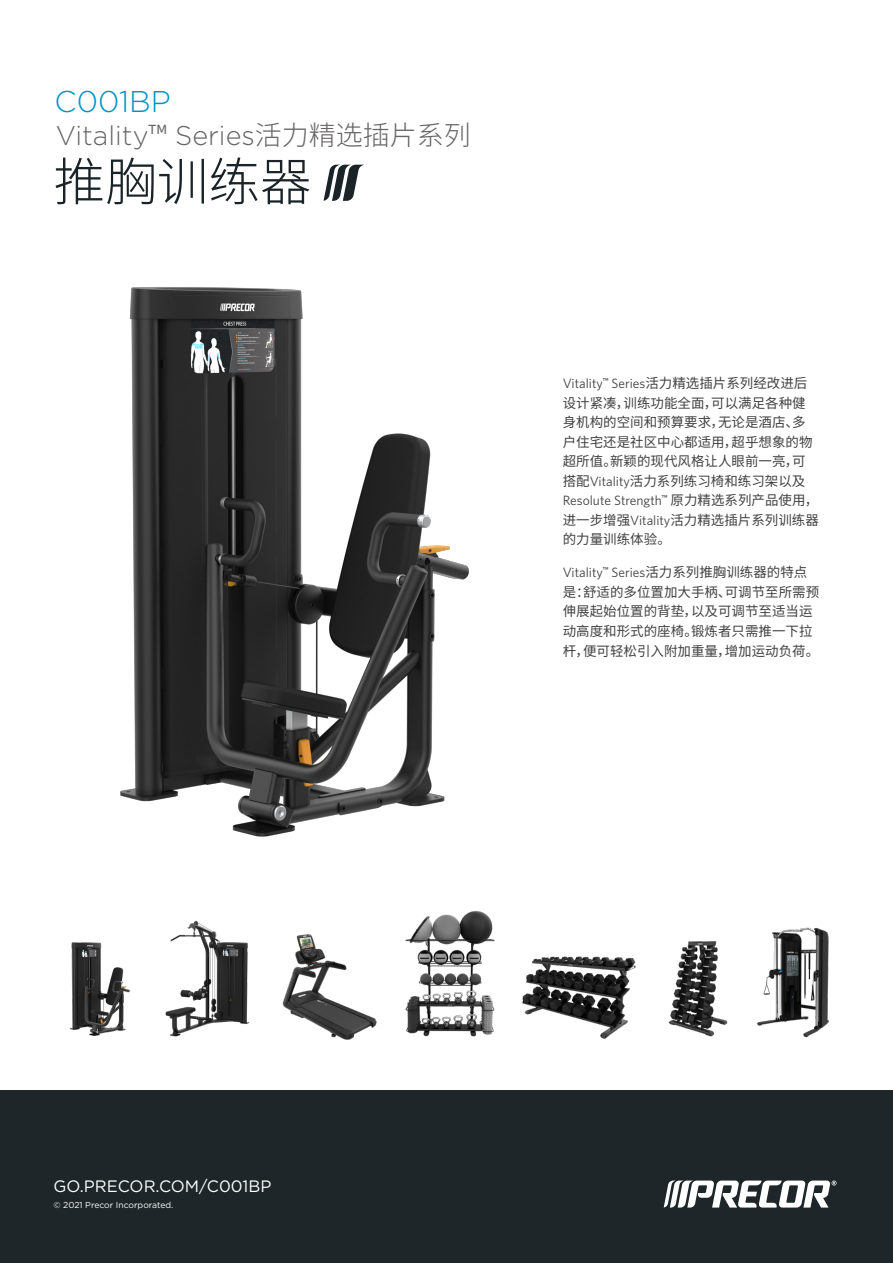
<style>
.page{position:relative;width:893px;height:1263px;background:#fff}
.page>*{position:absolute;margin:0;border:0;box-sizing:border-box;transform-origin:0 0}
.t1{font:300 51.6px "Noto Sans CJ Ksc";color:#1a2428}
.t2{font:300 30px "Gotham";color:#0092c8}
.t3{font:300 27px "Gotham";color:#676464}
.t4{font:16.5px "Gotham";color:#fff}
.t5{font:13.5px/19.5px "Noto Sans CJ Ksc";color:#414042}
.t6{font:8.7px "Gotham";color:#fff}
.s1{font-family:"Noto Sans CJ Ksc"}
.s2{font-family:"Whitney"}
</style>
<div class="page">
<div style="left:0;top:1090px;width:893px;height:173px;background:#1e262a"></div>
<svg style="left:664px;top:1180px;width:172px;height:27px"></svg>
<svg style="left:324px;top:165px;width:39px;height:36px"></svg>
<img style="left:120px;top:287px;width:349px;height:550px">
<img style="left:165px;top:920px;width:85px;height:117px">
<img style="left:69px;top:942px;width:61px;height:95px">
<img style="left:282px;top:934px;width:95px;height:106px">
<img style="left:668px;top:941px;width:60px;height:96px">
<img style="left:522px;top:956px;width:114px;height:83px">
<img style="left:405px;top:910px;width:90px;height:127px">
<img style="left:757px;top:927px;width:72px;height:111px">
<p class="t2" style="left:55px;top:83px;width:118px">C001BP</p>
<p class="t3" style="left:56px;top:119px;width:417px">Vitality<span class="s1">™</span> Series<span class="s1">活力精选插片系列</span></p>
<p class="t1" style="left:54px;top:152px;width:259px">推胸训练器</p>
<p class="t5" style="left:563px;top:374px;width:258px"><span class="s2">Vitality</span><sup>™</sup> <span class="s2">Series</span>活力精选插片系列经改进后设计紧凑，训练功能全面，可以满足各种健身机构的空间和预算要求，无论是酒店、多户住宅还是社区中心都适用，超乎想象的物超所值。新颖的现代风格让人眼前一亮，可搭配<span class="s2">Vitality</span>活力系列练习椅和练习架以及<br><span class="s2">Resolute Strength</span><sup>™</sup> 原力精选系列产品使用，进一步增强<span class="s2">Vitality</span>活力精选插片系列训练器的力量训练体验。</p>
<p class="t5" style="left:563px;top:563px;width:258px"><span class="s2">Vitality</span><sup>™</sup> <span class="s2">Series</span>活力系列推胸训练器的特点是：舒适的多位置加大手柄、可调节至所需预伸展起始位置的背垫，以及可调节至适当运动高度和形式的座椅。锻炼者只需推一下拉杆，便可轻松引入附加重量，增加运动负荷。</p>
<p class="t4" style="left:53px;top:1175px;width:219px">GO.PRECOR.COM/C001BP</p>
<p class="t6" style="left:53px;top:1199px;width:121px">© 2021 Precor Incorporated.</p>
</div>
